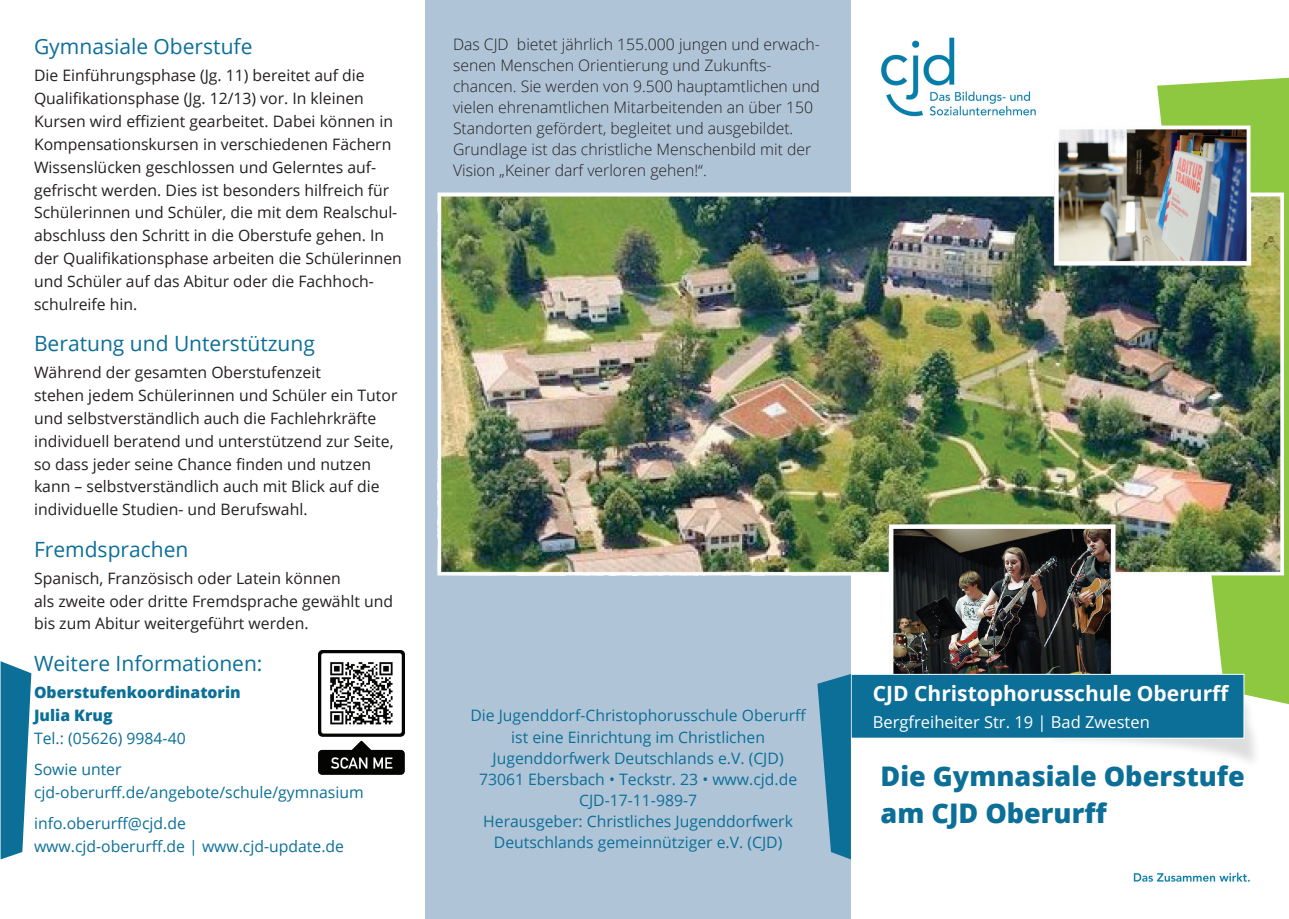
<style>
.page{position:relative;width:1289px;height:919px;background:#fff}
.page>*{position:absolute;margin:0;border:0;box-sizing:border-box;transform-origin:0 0}
.t1{font:800 27px/36.6px "Open Sans";color:#0b6f98}
.t2{font:21px "Open Sans";color:#0b6f98}
.t3{font:700 21px "Open Sans";color:#fff}
.t4{font:16.5px "Open Sans";color:#fff}
.t5{font:15.75px/22.8px "Open Sans";color:#231f20}
.t6{font:15.75px/21px "Open Sans";color:#0b6f98}
.t7{font:300 15.75px/21px "Open Sans";color:#231f20}
.t8{font:800 15.75px/22.8px "Open Sans";color:#0b6f98}
</style>
<div class="page">
<div style="left:425px;top:0;width:425px;height:918px;background:#b0c4d7"></div>
<svg style="left:1157px;top:78px;width:131px;height:626px;background:#9acd55"></svg>
<img style="left:437px;top:125px;width:846px;height:568px">
<img style="left:1133px;top:872px;width:117px;height:10px">
<img style="left:862px;top:37px;width:196px;height:102px">
<img style="left:318px;top:651px;width:86px;height:123px">
<svg style="left:1px;top:661px;width:30px;height:198px"></svg>
<div style="left:1045px;top:677px;width:215px;height:92px;background:#231f20;opacity:.15"></div>
<svg style="left:1042px;top:668px;width:199px;height:83px"></svg>
<div style="left:851px;top:674px;width:392px;height:64px;background:#0b6f98"></div>
<div style="left:850px;top:674px;width:394px;height:64px;border:1px solid #fff"></div>
<svg style="left:817px;top:674px;width:33px;height:185px"></svg>
<h2 class="t2" style="left:34px;top:32px;width:220px">Gymnasiale Oberstufe</h2>
<p class="t5" style="left:34px;top:64px;width:369px">Die Einführungsphase (Jg. 11) bereitet auf die Qualifikationsphase (Jg. 12/13) vor. In kleinen Kursen wird effizient gearbeitet. Dabei können in Kompensationskursen in verschiedenen Fächern Wissenslücken geschlossen und Gelerntes auf&shy;gefrischt werden. Dies ist besonders hilfreich für Schülerinnen und Schüler, die mit dem Realschul&shy;abschluss den Schritt in die Oberstufe gehen. In der Qualifikationsphase arbeiten die Schülerinnen und Schüler auf das Abitur oder die Fachhoch&shy;schulreife hin.</p>
<h2 class="t2" style="left:34px;top:329px;width:282px">Beratung und Unterstützung</h2>
<p class="t5" style="left:34px;top:360px;width:365px">Während der gesamten Oberstufenzeit<br>stehen jedem Schülerinnen und Schüler ein Tutor und selbstverständlich auch die Fachlehrkräfte individuell beratend und unterstützend zur Seite, so dass jeder seine Chance finden und nutzen kann – selbstverständlich auch mit Blick auf die individuelle Studien- und Berufswahl.</p>
<h2 class="t2" style="left:34px;top:534px;width:156px">Fremdsprachen</h2>
<p class="t5" style="left:34px;top:566px;width:360px">Spanisch, Französisch oder Latein können<br>als zweite oder dritte Fremdsprache gewählt und bis zum Abitur weitergeführt werden.</p>
<h2 class="t2" style="left:34px;top:649px;width:230px">Weitere Informationen:</h2>
<p class="t8" style="left:34px;top:680px;width:208px">Oberstufenkoordinatorin<br>Julia Krug</p>
<p class="t6" style="left:34px;top:721px;width:153px;line-height:31.3px">Tel.: (05626) 9984-40<br>Sowie unter</p>
<p class="t6" style="left:34px;top:776px;width:331px;line-height:31.3px">cjd-oberurff.de/angebote/schule/gymnasium info.oberurff@cjd.de</p>
<p class="t6" style="left:34px;top:835px;width:311px">www.cjd-oberurff.de | www.cjd-update.de</p>
<p class="t7" style="left:453px;top:34px;width:368px">Das CJD bietet jährlich 155.000 jungen und erwach&shy;senen Menschen Orientierung und Zukunfts&shy;chancen. Sie werden von 9.500 hauptamtlichen und vielen ehrenamtlichen Mitarbeitenden an über 150<br>Standorten gefördert, begleitet und ausgebildet.<br>Grundlage ist das christliche Menschenbild mit der Vision „Keiner darf verloren gehen!“.</p>
<p class="t6" style="left:470px;top:704px;width:338px;text-align:center">Die Jugenddorf-Christophorusschule Oberurff ist eine Einrichtung im Christlichen Jugenddorfwerk Deutschlands e.V. (CJD)<br>73061 Ebersbach • Teckstr. 23 • www.cjd.de CJD-17-11-989-7<br>Herausgeber: Christliches Jugenddorfwerk Deutschlands gemeinnütziger e.V. (CJD)</p>
<h2 class="t3" style="left:872px;top:678px;width:358px">CJD Christophorusschule Oberurff</h2>
<p class="t4" style="left:872px;top:710px;width:278px">Bergfreiheiter Str. 19 | Bad Zwesten</p>
<h1 class="t1" style="left:880px;top:756px;width:366px">Die Gymnasiale Oberstufe am CJD Oberurff</h1>
</div>
